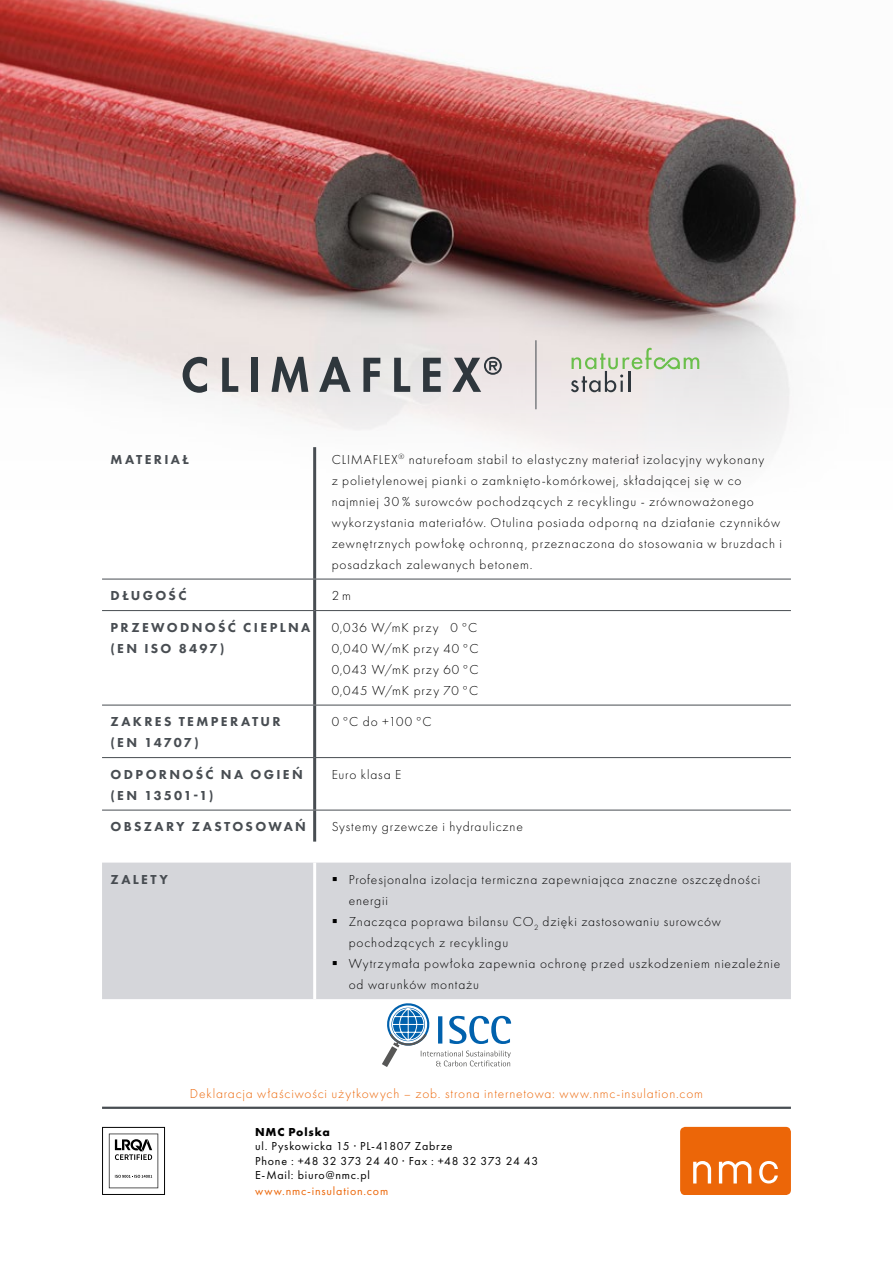
<style>
.page{position:relative;width:893px;height:1263px;background:#fff}
.page>*{position:absolute;margin:0;border:0;box-sizing:border-box;transform-origin:0 0}
.t1{font:300 13.5px/21px "Futura PT";letter-spacing:.06em;color:#000}
.t2{font:800 13.5px/21px "Futura PT";letter-spacing:.175em;color:#484d52}
.t3{font:300 13.5px "Futura PT";letter-spacing:.065em;color:#ec6608}
.t4{font:12px/14.4px "Futura PT";letter-spacing:.06em;color:#000}
.t5{font:12px "Futura PT";letter-spacing:.065em;color:#ec6608}
.t6{font:700 12px "Futura PT";letter-spacing:.07em;color:#000}
</style>
<div class="page">
<div style="left:680px;top:1127px;width:111px;height:68px;background:#ec6608;border-radius:5px"></div>
<svg style="left:693px;top:1161px;width:85px;height:22px"></svg>
<hr style="left:102px;top:1107px;width:689px;height:2px;background:#484d52">
<svg style="left:102px;top:1127px;width:63px;height:68px"></svg>
<img style="left:0;top:0;width:801px;height:510px">
<svg style="left:183px;top:357px;width:24px;height:36px"></svg>
<svg style="left:222px;top:358px;width:16px;height:34px"></svg>
<div style="left:251px;top:358px;width:7px;height:34px;background:#2f373d"></div>
<svg style="left:271px;top:357px;width:37px;height:35px"></svg>
<svg style="left:319px;top:357px;width:32px;height:35px"></svg>
<svg style="left:363px;top:358px;width:17px;height:34px"></svg>
<svg style="left:394px;top:358px;width:16px;height:34px"></svg>
<svg style="left:423px;top:358px;width:18px;height:34px"></svg>
<svg style="left:452px;top:357px;width:50px;height:35px"></svg>
<hr style="left:535px;top:340px;width:1px;height:69px;background:#2f373d">
<svg style="left:571px;top:348px;width:128px;height:44px"></svg>
<svg style="left:382px;top:1003px;width:129px;height:64px"></svg>
<div style="left:102px;top:862px;width:689px;height:137px;background:#d5d6da"></div>
<hr style="left:313px;top:579px;width:3px;height:31px;background:#484d52">
<hr style="left:313px;top:611px;width:3px;height:94px;background:#484d52">
<hr style="left:313px;top:705px;width:3px;height:52px;background:#484d52">
<hr style="left:313px;top:758px;width:3px;height:52px;background:#484d52">
<hr style="left:313px;top:810px;width:3px;height:31px;background:#484d52">
<hr style="left:102px;top:610px;width:213px;height:1px;background:#484d52">
<hr style="left:315px;top:610px;width:476px;height:1px;background:#484d52">
<hr style="left:102px;top:705px;width:213px;height:1px;background:#484d52">
<hr style="left:315px;top:705px;width:476px;height:1px;background:#484d52">
<hr style="left:102px;top:757px;width:213px;height:1px;background:#484d52">
<hr style="left:315px;top:757px;width:476px;height:1px;background:#484d52">
<hr style="left:102px;top:810px;width:213px;height:1px;background:#484d52">
<hr style="left:315px;top:810px;width:476px;height:1px;background:#484d52">
<hr style="left:313px;top:862px;width:3px;height:137px;background:#fff">
<hr style="left:313px;top:447px;width:3px;height:132px;background:#484d52">
<hr style="left:102px;top:579px;width:213px;height:1px;background:#484d52">
<hr style="left:315px;top:579px;width:476px;height:1px;background:#484d52">
<svg style="left:333px;top:877px;width:4px;height:4px"></svg>
<svg style="left:333px;top:919px;width:4px;height:4px"></svg>
<svg style="left:333px;top:961px;width:4px;height:4px"></svg>
<p class="t2" style="left:111px;top:448px;width:80px">MATERIAŁ</p>
<p class="t1" style="left:332px;top:449px;width:452px">CLIMAFLEX<sup>®</sup> naturefoam stabil to elastyczny materiał izolacyjny wykonany<br>z polietylenowej pianki o zamknięto-komórkowej, składającej się w co najmniej 30 % surowców pochodzących z recyklingu - zrównoważonego wykorzystania materiałów. Otulina posiada odporną na działanie czynników zewnętrznych powłokę ochronną, przeznaczona do stosowania w bruzdach i posadzkach zalewanych betonem.</p>
<p class="t2" style="left:111px;top:585px;width:77px">DŁUGOŚĆ</p>
<p class="t1" style="left:332px;top:585px;width:21px">2m</p>
<p class="t2" style="left:111px;top:616px;width:201px">PRZEWODNOŚĆ CIEPLNA (EN ISO 8497)</p>
<p class="t1" style="left:332px;top:617px;width:148px;text-align:justify">0,036 W/mK przy 0 °C 0,040 W/mK przy 40 °C 0,043 W/mK przy 60 °C 0,045 W/mK przy 70 °C</p>
<p class="t2" style="left:111px;top:711px;width:172px">ZAKRES TEMPERATUR (EN 14707)</p>
<p class="t1" style="left:332px;top:711px;width:102px">0 °C do +100 °C</p>
<p class="t2" style="left:111px;top:763px;width:194px">ODPORNOŚĆ NA OGIEŃ (EN 13501-1)</p>
<p class="t1" style="left:332px;top:764px;width:71px">Euro klasa E</p>
<p class="t2" style="left:111px;top:816px;width:197px">OBSZARY ZASTOSOWAŃ</p>
<p class="t1" style="left:332px;top:816px;width:193px">Systemy grzewcze i hydrauliczne</p>
<p class="t2" style="left:111px;top:868px;width:59px">ZALETY</p>
<p class="t1" style="left:349px;top:869px;width:433px">Profesjonalna izolacja termiczna zapewniająca znaczne oszczędności energii<br>Znacząca poprawa bilansu CO<sub>2</sub> dzięki zastosowaniu surowców pochodzących z recyklingu<br>Wytrzymała powłoka zapewnia ochronę przed uszkodzeniem niezależnie od warunków montażu</p>
<p class="t3" style="left:190px;top:1086px;width:515px">Deklaracja właściwości użytkowych – zob. strona internetowa: www.nmc-insulation.com</p>
<p class="t6" style="left:255px;top:1124px;width:76px">NMC Polska</p>
<p class="t4" style="left:255px;top:1139px;width:285px">ul. Pyskowicka 15 · PL-41807 Zabrze<br>Phone : +48 32 373 24 40 · Fax : +48 32 373 24 43<br>E-Mail: biuro@nmc.pl</p>
<p class="t5" style="left:255px;top:1184px;width:135px">www.nmc-insulation.com</p>
</div>
